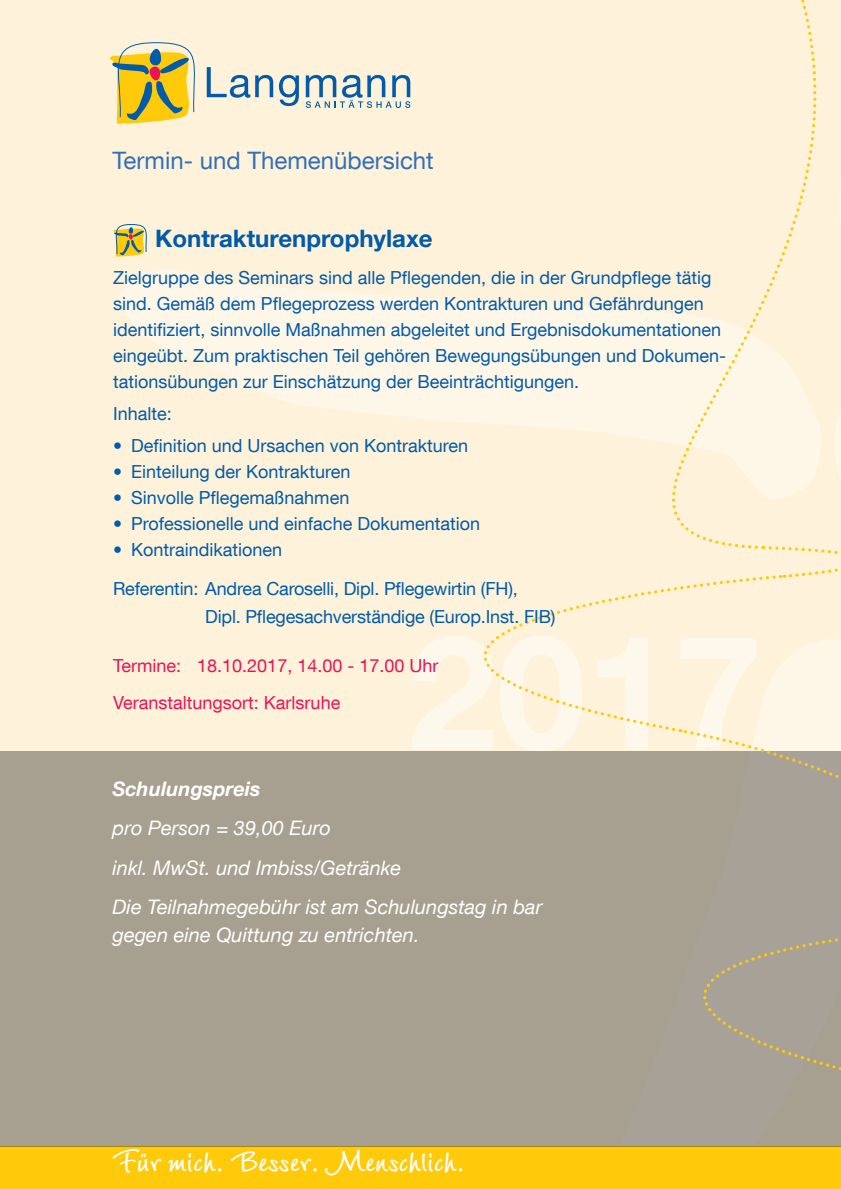
<style>
.page{position:relative;width:841px;height:1189px;background:#fff}
.page>*{position:absolute;margin:0;border:0;box-sizing:border-box;transform-origin:0 0}
.t1{font:700 36px "LT Wiesbaden Swing";color:#fff}
.t2{font:24px "Helvetica Neue LT Com";color:#326fb7}
.t3{font:700 24px "Helvetica Neue LT Com";color:#015aaa}
.t4{font:italic 20px/39.4px "Helvetica Neue LT Com";color:#fff}
.t5{font:italic 700 20px "Helvetica Neue LT Com";color:#fff}
.t6{font:18px/26px "Helvetica Neue LT Com";color:#015aaa}
.t7{font:18px/37.4px "Helvetica Neue LT Com";color:#ed1255}
</style>
<div class="page">
<div style="left:0;top:0;width:838px;height:1189px;background:#fef3da"></div>
<svg style="left:121px;top:269px;width:387px;height:156px;fill:#fef7e8"></svg>
<div style="left:783px;top:669px;width:57px;height:58px;background:#fef7e8"></div>
<div style="left:0;top:1146px;width:840px;height:43px;background:#feca0a"></div>
<div style="left:0;top:751px;width:840px;height:395px;background:#a79f90"></div>
<svg style="left:109px;top:42px;width:164px;height:82px"></svg>
<svg style="left:279px;top:75px;width:20px;height:31px"></svg>
<svg style="left:305px;top:75px;width:105px;height:33px"></svg>
<svg style="left:703px;top:938px;width:137px;height:132px"></svg>
<svg style="left:484px;top:576px;width:299px;height:156px"></svg>
<svg style="left:508px;top:0;width:332px;height:549px"></svg>
<svg style="left:679px;top:727px;width:162px;height:211px"></svg>
<svg style="left:762px;top:262px;width:78px;height:407px"></svg>
<svg style="left:113px;top:224px;width:34px;height:33px"></svg>
<h2 class="t2" style="left:112px;top:146px;width:323px">Termin- und Themenübersicht</h2>
<h2 class="t3" style="left:155px;top:223px;width:279px">Kontrakturenprophylaxe</h2>
<p class="t6" style="left:113px;top:264px;width:614px">Zielgruppe des Seminars sind alle Pflegenden, die in der Grundpflege tätig sind. Gemäß dem Pflegeprozess werden Kontrakturen und Gefährdungen identifiziert, sinnvolle Maßnahmen abgeleitet und Ergebnisdokumentationen eingeübt. Zum praktischen Teil gehören Bewegungsübungen und Dokumen&shy;tationsübungen zur Einschätzung der Beeinträchtigungen.</p>
<p class="t6" style="left:113px;top:400px;width:60px">Inhalte:</p>
<p class="t6" style="left:113px;top:432px;width:356px">• Definition und Ursachen von Kontrakturen</p>
<p class="t6" style="left:113px;top:458px;width:239px">• Einteilung der Kontrakturen</p>
<p class="t6" style="left:113px;top:484px;width:238px">• Sinvolle Pflegemaßnahmen</p>
<p class="t6" style="left:113px;top:510px;width:368px">• Professionelle und einfache Dokumentation</p>
<p class="t6" style="left:113px;top:529px;width:406px;line-height:39.4px">• Kontraindikationen<br>Referentin: Andrea Caroselli, Dipl. Pflegewirtin (FH),</p>
<p class="t6" style="left:205px;top:603px;width:351px">Dipl. Pflegesachverständige (Europ.Inst. FIB)</p>
<p class="t7" style="left:113px;top:646px;width:327px">Termine: 18.10.2017, 14.00 - 17.00 Uhr<br>Veranstaltungsort: Karlsruhe</p>
<p class="t5" style="left:112px;top:776px;width:149px">Schulungspreis</p>
<p class="t4" style="left:112px;top:808px;width:431px">pro Person = 39,00 Euro<br>inkl. MwSt. und Imbiss/Getränke<br>Die Teilnahmegebühr ist am Schulungstag in bar</p>
<p class="t4" style="left:112px;top:914px;width:308px">gegen eine Quittung zu entrichten.</p>
<h1 class="t1" style="left:112px;top:1137px;width:354px">Für mich. Besser. Menschlich.</h1>
</div>
